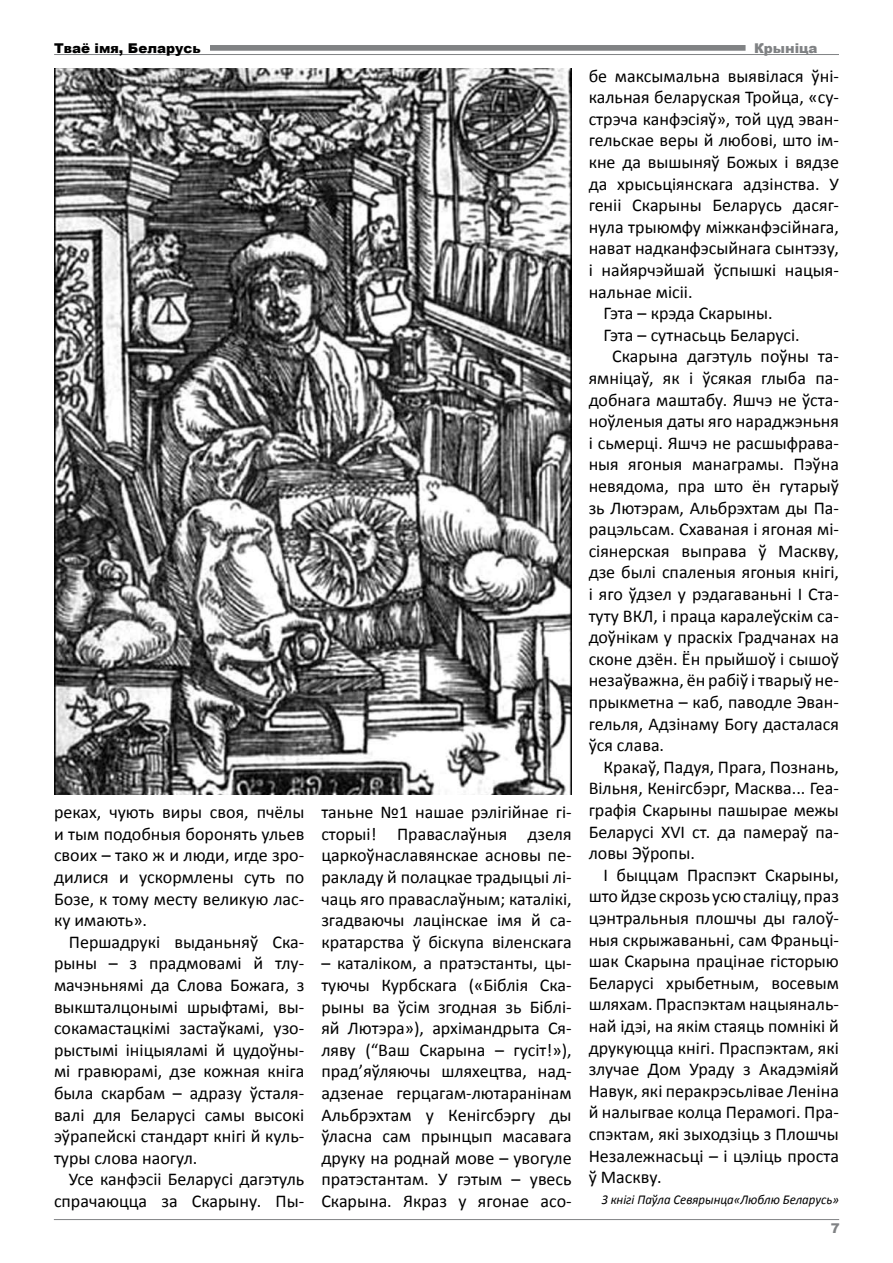
<style>
.page{position:relative;width:893px;height:1263px;background:#fff}
.page>*{position:absolute;margin:0;border:0;box-sizing:border-box;transform-origin:0 0}
.t1{font:18px/21.6px "Calibri";color:#000;text-align:justify}
.t2{font:italic 13.5px "Calibri";color:#000;scale:.95 1}
.t3{font:900 13.5px "Arial";color:#000}
.t4{font:900 13.5px "Arial";color:#808284}
</style>
<div class="page">
<hr style="left:54px;top:54px;width:785px;height:1px;background:#808284">
<hr style="left:54px;top:1219px;width:785px;height:1px;background:#808284">
<img style="left:54px;top:68px;width:518px;height:726px">
<div style="left:210px;top:45px;width:536px;height:6px;background:#808284"></div>
<p class="t3" style="left:54px;top:38px;width:148px">Тваё імя, Беларусь</p>
<p class="t1" style="left:54px;top:800px;width:252px">реках, чують виры своя, пчёлы и тым подобныя боронять ульев своих – тако ж и люди, игде зро&shy;дилися и ускормлены суть по Бозе, к тому месту великую лас&shy;ку имають».</p>
<p class="t1" style="left:54px;top:930px;width:252px;text-indent:15px">Першадрукі выданьняў Ска&shy;рыны – з прадмовамі й тлу&shy;мачэньнямі да Слова Божага, з выкшталцонымі шрыфтамі, вы&shy;сокамастацкімі застаўкамі, узо&shy;рыстымі ініцыяламі й цудоўны&shy;мі гравюрамі, дзе кожная кніга была скарбам – адразу ўсталя&shy;валі для Беларусі самы высокі эўрапейскі стандарт кнігі й куль&shy;туры слова наогул.</p>
<p class="t1" style="left:54px;top:1168px;width:252px;text-align:right">Усе канфэсіі Беларусі дагэтуль спрачаюцца за Скарыну. Пы-</p>
<p class="t1" style="left:321px;top:800px;width:252px">таньне №1 нашае рэлігійнае гі&shy;сторыі! Праваслаўныя дзеля царкоўнаславянскае асновы пе&shy;ракладу й полацкае традыцыі лі&shy;чаць яго праваслаўным; каталікі, згадваючы лацінскае імя й са&shy;кратарства ў біскупа віленскага</p>
<p class="t1" style="left:321px;top:952px;width:252px">– каталіком, а пратэстанты, цы&shy;туючы Курбскага («Біблія Ска&shy;рыны ва ўсім згодная зь Біблі&shy;яй Лютэра»), архімандрыта Ся&shy;ляву (“Ваш Скарына – гусіт!»), прад’яўляючы шляхецтва, над&shy;адзенае герцагам-лютаранінам Альбрэхтам у Кенігсбэргу ды ўласна сам прынцып масавага друку на роднай мове – увогуле пратэстантам. У гэтым – увесь Скарына. Якраз у ягонае асо-</p>
<p class="t4" style="left:754px;top:38px;width:65px">Крыніца</p>
<p class="t1" style="left:589px;top:64px;width:252px">бе максымальна выявілася ўні-</p>
<p class="t1" style="left:589px;top:86px;width:252px">кальная беларуская Тройца, «су-</p>
<p class="t1" style="left:589px;top:107px;width:252px">стрэча канфэсіяў», той цуд эван-</p>
<p class="t1" style="left:589px;top:129px;width:252px">гельскае веры й любові, што ім-</p>
<p class="t1" style="left:589px;top:150px;width:252px">кне да вышыняў Божых і вядзе</p>
<p class="t1" style="left:589px;top:172px;width:252px">да хрысьціянскага адзінства. У</p>
<p class="t1" style="left:589px;top:194px;width:252px">геніі Скарыны Беларусь дасяг-</p>
<p class="t1" style="left:589px;top:215px;width:252px">нула трыюмфу міжканфэсійнага,</p>
<p class="t1" style="left:589px;top:237px;width:252px">нават надканфэсыйнага сынтэзу,</p>
<p class="t1" style="left:589px;top:258px;width:252px">і найярчэйшай ўспышкі нацыя-</p>
<p class="t1" style="left:589px;top:280px;width:105px">нальнае місіі.</p>
<p class="t1" style="left:603px;top:302px;width:171px">Гэта – крэда Скарыны.</p>
<p class="t1" style="left:603px;top:323px;width:198px">Гэта – сутнасьць Беларусі.</p>
<p class="t1" style="left:612px;top:345px;width:228px">Скарына дагэтуль поўны та-</p>
<p class="t1" style="left:589px;top:366px;width:252px">ямніцаў, як і ўсякая глыба па-</p>
<p class="t1" style="left:589px;top:388px;width:252px">добнага маштабу. Яшчэ не ўста-</p>
<p class="t1" style="left:589px;top:410px;width:252px">ноўленыя даты яго нараджэньня</p>
<p class="t1" style="left:589px;top:431px;width:252px">і сьмерці. Яшчэ не расшыфрава-</p>
<p class="t1" style="left:589px;top:453px;width:252px">ныя ягоныя манаграмы. Пэўна</p>
<p class="t1" style="left:589px;top:474px;width:252px">невядома, пра што ён гутарыў</p>
<p class="t1" style="left:589px;top:496px;width:252px">зь Лютэрам, Альбрэхтам ды Па-</p>
<p class="t1" style="left:589px;top:518px;width:252px">рацэльсам. Схаваная і ягоная мі-</p>
<p class="t1" style="left:589px;top:539px;width:252px">сіянерская выправа ў Маскву,</p>
<p class="t1" style="left:589px;top:561px;width:252px">дзе былі спаленыя ягоныя кнігі,</p>
<p class="t1" style="left:589px;top:582px;width:252px">і яго ўдзел у рэдагаваньні І Ста-</p>
<p class="t1" style="left:589px;top:604px;width:252px">туту ВКЛ, і праца каралеўскім са-</p>
<p class="t1" style="left:589px;top:626px;width:252px">доўнікам у праскіх Градчанах на</p>
<p class="t1" style="left:589px;top:647px;width:252px">сконе дзён. Ён прыйшоў і сышоў</p>
<p class="t1" style="left:589px;top:669px;width:252px">незаўважна, ён рабіў і тварыў не-</p>
<p class="t1" style="left:589px;top:690px;width:252px">прыкметна – каб, паводле Эван-</p>
<p class="t1" style="left:589px;top:712px;width:252px">гельля, Адзінаму Богу дасталася</p>
<p class="t1" style="left:589px;top:734px;width:77px">ўся слава.</p>
<p class="t1" style="left:603px;top:755px;width:237px">Кракаў, Падуя, Прага, Познань,</p>
<p class="t1" style="left:589px;top:777px;width:252px">Вільня, Кенігсбэрг, Масква... Геа-</p>
<p class="t1" style="left:589px;top:798px;width:252px">графія Скарыны пашырае межы</p>
<p class="t1" style="left:589px;top:820px;width:252px">Беларусі XVI ст. да памераў па-</p>
<p class="t1" style="left:589px;top:842px;width:108px">ловы Эўропы.</p>
<p class="t1" style="left:603px;top:863px;width:237px">І быццам Праспэкт Скарыны,</p>
<p class="t1" style="left:589px;top:885px;width:252px">што йдзе скрозь усю сталіцу, праз</p>
<p class="t1" style="left:589px;top:906px;width:252px">цэнтральныя плошчы ды галоў-</p>
<p class="t1" style="left:589px;top:928px;width:252px">ныя скрыжаваньні, сам Франьці-</p>
<p class="t1" style="left:589px;top:950px;width:252px">шак Скарына працінае гісторыю</p>
<p class="t1" style="left:589px;top:971px;width:252px">Беларусі хрыбетным, восевым</p>
<p class="t1" style="left:589px;top:993px;width:252px">шляхам. Праспэктам нацыяналь-</p>
<p class="t1" style="left:589px;top:1014px;width:252px">най ідэі, на якім стаяць помнікі й</p>
<p class="t1" style="left:589px;top:1036px;width:252px">друкуюцца кнігі. Праспэктам, які</p>
<p class="t1" style="left:589px;top:1058px;width:252px">злучае Дом Ураду з Акадэміяй</p>
<p class="t1" style="left:589px;top:1079px;width:252px">Навук, які перакрэсьлівае Леніна</p>
<p class="t1" style="left:589px;top:1101px;width:252px">й налыгвае колца Перамогі. Пра-</p>
<p class="t1" style="left:589px;top:1122px;width:252px">спэктам, які зыходзіць з Плошчы</p>
<p class="t1" style="left:589px;top:1144px;width:252px">Незалежнасьці – і цэліць проста</p>
<p class="t1" style="left:589px;top:1166px;width:74px">ў Маскву.</p>
<p class="t2" style="left:602px;top:1191px;width:251px">З кнігі Паўла Севярынца«Люблю Беларусь»</p>
</div>
